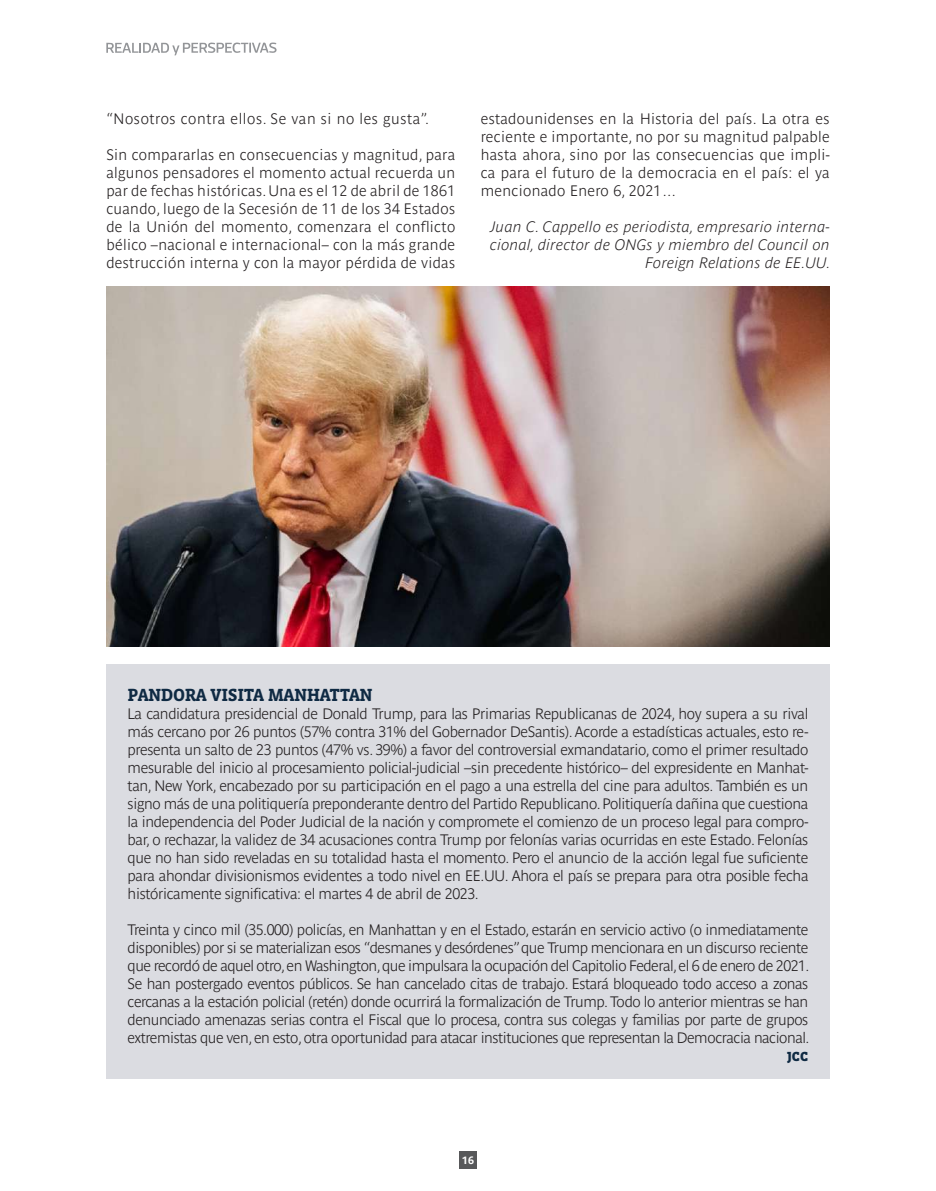
<style>
.page{position:relative;width:936px;height:1191px;background:#fff}
.page>*{position:absolute;margin:0;border:0;box-sizing:border-box;transform-origin:0 0}
.t1{font:700 18px "Vista Slab OTCE";letter-spacing:-.03em;color:#0f2a43}
.t2{font:700 15px/18px "Parisine Std Clair";letter-spacing:.02em;color:#231f20;text-align:justify}
.t3{font:italic 700 15px/18px "Parisine Std Clair";letter-spacing:.02em;color:#231f20;text-align:right}
.t4{font:700 15px "Parisine Std Clair";letter-spacing:.04em;color:#231f20}
.t5{font:900 13.5px "Vista Slab OTCE";color:#0f2a43}
.t6{font:700 10.5px "Parisine Std";color:#fff}
</style>
<div class="page">
<div style="left:459px;top:1151px;width:17px;height:17px;background:#57585a"></div>
<svg style="left:106px;top:43px;width:170px;height:12px"></svg>
<div style="left:106px;top:664px;width:723px;height:414px;background:#dbdce1"></div>
<img style="left:106px;top:286px;width:723px;height:360px">
<p class="t4" style="left:106px;top:110px;width:324px">“Nosotros contra ellos. Se van si no les gusta”.</p>
<p class="t2" style="left:106px;top:146px;width:350px">Sin compararlas en consecuencias y magnitud, para algunos pensadores el momento actual recuerda un par de fechas históricas. Una es el 12 de abril de 1861 cuando, luego de la Secesión de 11 de los 34 Estados de la Unión del momento, comenzara el conflicto bélico –nacional e internacional– con la más grande destrucción interna y con la mayor pérdida de vidas</p>
<p class="t2" style="left:480px;top:110px;width:350px">estadounidenses en la Historia del país. La otra es reciente e importante, no por su magnitud palpable hasta ahora, sino por las consecuencias que impli&shy;ca para el futuro de la democracia en el país: el ya mencionado Enero 6, 2021…</p>
<p class="t3" style="left:490px;top:218px;width:342px">Juan C. Cappello es periodista, empresario interna&shy;cional, director de ONGs y miembro del Council on<br>Foreign Relations de EE.UU.</p>
<p class="t1" style="left:128px;top:684px;width:246px">PANDORA VISITA MANHATTAN</p>
<p class="t2" style="left:128px;top:704px;width:682px">La candidatura presidencial de Donald Trump, para las Primarias Republicanas de 2024, hoy supera a su rival más cercano por 26 puntos (57% contra 31% del Gobernador DeSantis). Acorde a estadísticas actuales, esto re&shy;presenta un salto de 23 puntos (47% vs. 39%) a favor del controversial exmandatario, como el primer resultado mesurable del inicio al procesamiento policial-judicial –sin precedente histórico– del expresidente en Manhat&shy;tan, New York, encabezado por su participación en el pago a una estrella del cine para adultos. También es un signo más de una politiquería preponderante dentro del Partido Republicano. Politiquería dañina que cuestiona la independencia del Poder Judicial de la nación y compromete el comienzo de un proceso legal para compro&shy;bar, o rechazar, la validez de 34 acusaciones contra Trump por felonías varias ocurridas en este Estado. Felonías que no han sido reveladas en su totalidad hasta el momento. Pero el anuncio de la acción legal fue suficiente para ahondar divisionismos evidentes a todo nivel en EE.UU. Ahora el país se prepara para otra posible fecha históricamente significativa: el martes 4 de abril de 2023.</p>
<p class="t2" style="left:128px;top:920px;width:683px">Treinta y cinco mil (35.000) policías, en Manhattan y en el Estado, estarán en servicio activo (o inmediatamente disponibles) por si se materializan esos “desmanes y desórdenes” que Trump mencionara en un discurso reciente que recordó de aquel otro, en Washington, que impulsara la ocupación del Capitolio Federal, el 6 de enero de 2021.<br>Se han postergado eventos públicos. Se han cancelado citas de trabajo. Estará bloqueado todo acceso a zonas cercanas a la estación policial (retén) donde ocurrirá la formalización de Trump. Todo lo anterior mientras se han denunciado amenazas serias contra el Fiscal que lo procesa, contra sus colegas y familias por parte de grupos extremistas que ven, en esto, otra oportunidad para atacar instituciones que representan la Democracia nacional.</p>
<p class="t5" style="left:787px;top:1048px;width:23px">JCC</p>
<p class="t6" style="left:462px;top:1154px;width:13px">16</p>
</div>
